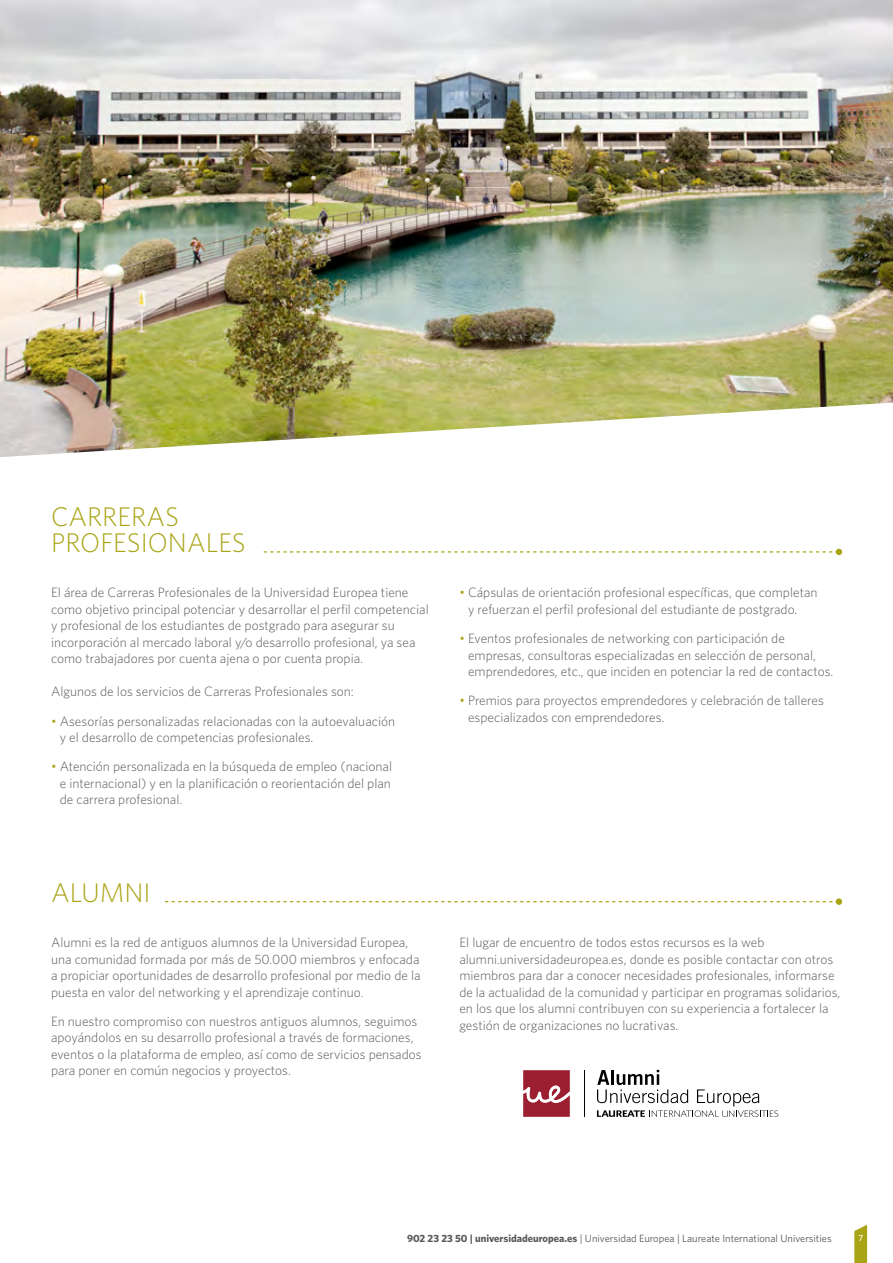
<style>
.page{position:relative;width:893px;height:1263px;background:#fff}
.page>*{position:absolute;margin:0;border:0;box-sizing:border-box;transform-origin:0 0}
.t1{font:300 27px/26.2px "Whitney";color:#a9a415}
.t2{font:300 13.5px/16.5px "Whitney";color:#58595b}
.t3{font:10.5px "Whitney";color:#58595b}
.t4{font:500 9px "Whitney";color:#fff}
.s1{color:#a9a415}
.s2{font-weight:700}
</style>
<div class="page">
<svg style="left:854px;top:1225px;width:13px;height:38px"></svg>
<hr style="left:584px;top:1070px;width:1px;height:46px;background:#000">
<svg style="left:523px;top:1070px;width:47px;height:47px;background:#aa404f"></svg>
<svg style="left:597px;top:1070px;width:181px;height:47px"></svg>
<img style="left:0;top:0;width:893px;height:457px">
<svg style="left:264px;top:549px;width:578px;height:6px"></svg>
<svg style="left:165px;top:901px;width:671px;height:1px"></svg>
<div style="left:836px;top:898px;width:6px;height:7px;background:#a9a415;border-radius:50%"></div>
<h1 class="t1" style="left:51px;top:502px;width:196px">CARRERAS<br>PROFESIONALES</h1>
<p class="t2" style="left:51px;top:584px;width:379px">El área de Carreras Profesionales de la Universidad Europea tiene como objetivo principal potenciar y desarrollar el perfil competencial y profesional de los estudiantes de postgrado para asegurar su incorporación al mercado laboral y/o desarrollo profesional, ya sea como trabajadores por cuenta ajena o por cuenta propia.</p>
<p class="t2" style="left:51px;top:683px;width:304px">Algunos de los servicios de Carreras Profesionales son:</p>
<p class="t2" style="left:60px;top:712px;width:337px;text-indent:-9px"><span class="s1">•</span> Asesorías personalizadas relacionadas con la autoevaluación y el desarrollo de competencias profesionales.</p>
<p class="t2" style="left:60px;top:758px;width:334px;text-align:justify;text-indent:-9px"><span class="s1">•</span> Atención personalizada en la búsqueda de empleo (nacional e internacional) y en la planificación o reorientación del plan de carrera profesional.</p>
<h1 class="t1" style="left:51px;top:878px;width:101px">ALUMNI</h1>
<p class="t2" style="left:51px;top:934px;width:371px">Alumni es la red de antiguos alumnos de la Universidad Europea, una comunidad formada por más de 50.000 miembros y enfocada a propiciar oportunidades de desarrollo profesional por medio de la puesta en valor del networking y el aprendizaje continuo.</p>
<p class="t2" style="left:51px;top:1012px;width:372px">En nuestro compromiso con nuestros antiguos alumnos, seguimos apoyándolos en su desarrollo profesional a través de formaciones, eventos o la plataforma de empleo, así como de servicios pensados para poner en común negocios y proyectos.</p>
<p class="t2" style="left:468px;top:584px;width:351px;text-indent:-9px"><span class="s1">•</span> Cápsulas de orientación profesional específicas, que completan y refuerzan el perfil profesional del estudiante de postgrado.</p>
<p class="t2" style="left:468px;top:630px;width:367px;text-indent:-9px"><span class="s1">•</span> Eventos profesionales de networking con participación de empresas, consultoras especializadas en selección de personal, emprendedores, etc., que inciden en potenciar la red de contactos.</p>
<p class="t2" style="left:468px;top:692px;width:357px;text-indent:-9px"><span class="s1">•</span> Premios para proyectos emprendedores y celebración de talleres especializados con emprendedores.</p>
<p class="t2" style="left:459px;top:934px;width:383px">El lugar de encuentro de todos estos recursos es la web alumni.universidadeuropea.es, donde es posible contactar con otros miembros para dar a conocer necesidades profesionales, informarse de la actualidad de la comunidad y participar en programas solidarios, en los que los alumni contribuyen con su experiencia a fortalecer la gestión de organizaciones no lucrativas.</p>
<p class="t3" style="left:407px;top:1231px;width:426px"><span class="s2">902 23 23 50 | universidadeuropea.es</span> | Universidad Europea | Laureate International Universities</p>
<p class="t4" style="left:858px;top:1232px;width:6px">7</p>
</div>
